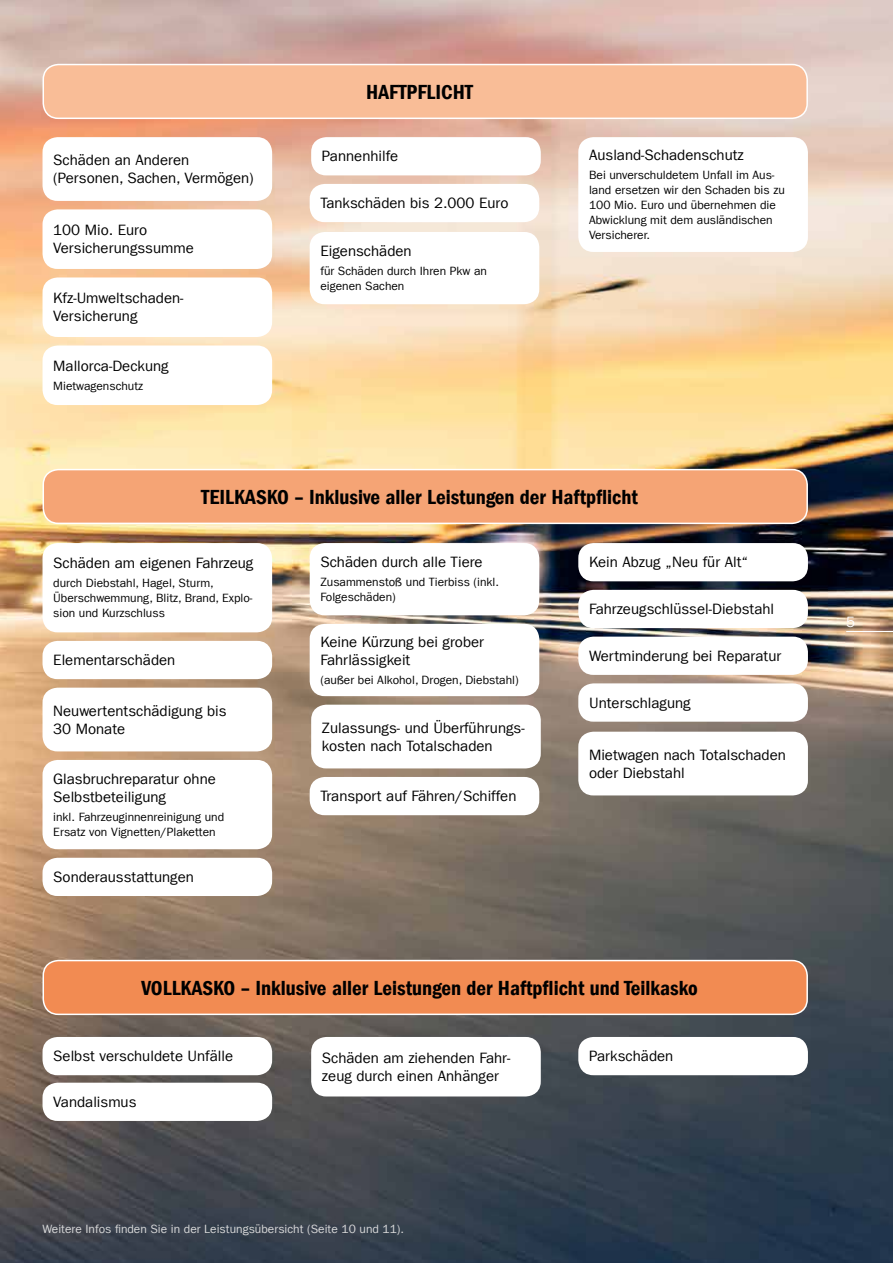
<style>
.page{position:relative;width:893px;height:1263px;background:#fff}
.page>*{position:absolute;margin:0;border:0;box-sizing:border-box;transform-origin:0 0}
.t1{font:21px "Franklin Gothic LT Com Dm Cn";color:#000}
.t2{font:15px/18px "Franklin Gothic LT Com";color:#000}
.t3{font:15px "Franklin Gothic LT Com";color:#fff}
.t4{font:12px/15px "Franklin Gothic LT Com";color:#000}
.t5{font:12px "Franklin Gothic LT Com";color:#dadada}
</style>
<div class="page">
<img style="left:0;top:0;width:893px;height:1263px">
<div style="left:43px;top:65px;width:764px;height:53px;background:#f9bd97;border-radius:15px"></div>
<div style="left:43px;top:64px;width:765px;height:55px;border:2px solid #fff;border-radius:15px"></div>
<div style="left:43px;top:277px;width:229px;height:60px;background:#fff;border-radius:15px"></div>
<div style="left:43px;top:137px;width:229px;height:64px;background:#fff;border-radius:15px"></div>
<div style="left:43px;top:209px;width:229px;height:60px;background:#fff;border-radius:15px"></div>
<div style="left:43px;top:345px;width:229px;height:60px;background:#fff;border-radius:15px"></div>
<div style="left:578px;top:137px;width:230px;height:115px;background:#fff;border-radius:15px"></div>
<div style="left:310px;top:232px;width:229px;height:72px;background:#fff;border-radius:15px"></div>
<div style="left:311px;top:137px;width:230px;height:38px;background:#fff;border-radius:15px"></div>
<div style="left:310px;top:184px;width:229px;height:38px;background:#fff;border-radius:15px"></div>
<div style="left:310px;top:777px;width:229px;height:38px;background:#fff;border-radius:15px"></div>
<div style="left:311px;top:705px;width:230px;height:63px;background:#fff;border-radius:15px"></div>
<div style="left:310px;top:624px;width:229px;height:72px;background:#fff;border-radius:15px"></div>
<div style="left:310px;top:543px;width:229px;height:72px;background:#fff;border-radius:15px"></div>
<div style="left:578px;top:590px;width:230px;height:38px;background:#fff;border-radius:15px"></div>
<div style="left:578px;top:543px;width:230px;height:38px;background:#fff;border-radius:15px"></div>
<div style="left:578px;top:637px;width:230px;height:38px;background:#fff;border-radius:15px"></div>
<div style="left:578px;top:732px;width:230px;height:63px;background:#fff;border-radius:15px"></div>
<div style="left:578px;top:683px;width:230px;height:39px;background:#fff;border-radius:15px"></div>
<div style="left:43px;top:760px;width:229px;height:89px;background:#fff;border-radius:15px"></div>
<div style="left:43px;top:688px;width:229px;height:63px;background:#fff;border-radius:15px"></div>
<div style="left:43px;top:858px;width:229px;height:38px;background:#fff;border-radius:15px"></div>
<div style="left:43px;top:543px;width:229px;height:89px;background:#fff;border-radius:15px"></div>
<div style="left:43px;top:641px;width:229px;height:38px;background:#fff;border-radius:15px"></div>
<div style="left:43px;top:470px;width:764px;height:53px;background:#f5a475;border-radius:15px"></div>
<div style="left:43px;top:469px;width:765px;height:55px;border:2px solid #fff;border-radius:15px"></div>
<div style="left:43px;top:1037px;width:229px;height:38px;background:#fff;border-radius:15px"></div>
<div style="left:43px;top:1083px;width:229px;height:38px;background:#fff;border-radius:15px"></div>
<div style="left:311px;top:1037px;width:230px;height:59px;background:#fff;border-radius:15px"></div>
<div style="left:578px;top:1037px;width:230px;height:38px;background:#fff;border-radius:15px"></div>
<div style="left:43px;top:960px;width:764px;height:54px;background:#f28b52;border-radius:15px"></div>
<div style="left:43px;top:960px;width:765px;height:55px;border:2px solid #fff;border-radius:15px"></div>
<hr style="left:846px;top:631px;width:47px;height:1px;background:#fff">
<p class="t2" style="left:53px;top:151px;width:202px">Schäden an Anderen (Personen, Sachen, Vermögen)</p>
<p class="t2" style="left:53px;top:221px;width:142px">100 Mio. Euro<br>Versicherungssumme</p>
<p class="t2" style="left:53px;top:289px;width:132px">Kfz-Umweltschaden-<br>Versicherung</p>
<p class="t2" style="left:53px;top:357px;width:117px">Mallorca-Deckung</p>
<p class="t4" style="left:53px;top:379px;width:91px">Mietwagenschutz</p>
<h1 class="t1" style="left:366px;top:80px;width:108px">HAFTPFLICHT</h1>
<p class="t2" style="left:322px;top:147px;width:78px">Pannenhilfe</p>
<p class="t2" style="left:320px;top:194px;width:190px">Tankschäden bis 2.000 Euro</p>
<p class="t2" style="left:320px;top:242px;width:93px">Eigenschäden</p>
<p class="t4" style="left:320px;top:264px;width:168px">für Schäden durch Ihren Pkw an eigenen Sachen</p>
<p class="t2" style="left:589px;top:146px;width:156px">Ausland-Schadenschutz</p>
<p class="t4" style="left:589px;top:168px;width:197px">Bei unverschuldetem Unfall im Aus&shy;land ersetzen wir den Schaden bis zu<br>100 Mio. Euro und übernehmen die<br>Abwicklung mit dem ausländischen<br>Versicherer.</p>
<h1 class="t1" style="left:201px;top:485px;width:438px">TEILKASKO – Inklusive aller Leistungen der Haftpflicht</h1>
<p class="t2" style="left:53px;top:554px;width:202px">Schäden am eigenen Fahrzeug</p>
<p class="t4" style="left:53px;top:576px;width:201px">durch Diebstahl, Hagel, Sturm,<br>Überschwemmung, Blitz, Brand, Explo&shy;sion und Kurzschluss</p>
<p class="t2" style="left:53px;top:651px;width:124px">Elementarschäden</p>
<p class="t2" style="left:53px;top:702px;width:175px">Neuwertentschädigung bis<br>30 Monate</p>
<p class="t2" style="left:53px;top:770px;width:164px">Glasbruchreparatur ohne<br>Selbstbeteiligung</p>
<p class="t4" style="left:53px;top:809px;width:172px">inkl. Fahrzeuginnenreinigung und<br>Ersatz von Vignetten/Plaketten</p>
<p class="t2" style="left:53px;top:868px;width:142px">Sonderausstattungen</p>
<p class="t2" style="left:320px;top:553px;width:164px">Schäden durch alle Tiere</p>
<p class="t4" style="left:320px;top:575px;width:180px">Zusammenstoß und Tierbiss (inkl.<br>Folgeschäden)</p>
<p class="t2" style="left:320px;top:632px;width:165px">Keine Kürzung bei grober<br>Fahrlässigkeit</p>
<p class="t4" style="left:320px;top:672px;width:200px">(außer bei Alkohol, Drogen, Diebstahl)</p>
<p class="t2" style="left:322px;top:719px;width:204px">Zulassungs- und Überführungs&shy;kosten nach Totalschaden</p>
<p class="t2" style="left:320px;top:787px;width:198px">Transport auf Fähren/Schiffen</p>
<p class="t2" style="left:589px;top:553px;width:161px">Kein Abzug „Neu für Alt“</p>
<p class="t2" style="left:589px;top:600px;width:187px">Fahrzeugschlüssel-Diebstahl</p>
<p class="t2" style="left:589px;top:647px;width:194px">Wertminderung bei Reparatur</p>
<p class="t2" style="left:589px;top:694px;width:103px">Unterschlagung</p>
<p class="t2" style="left:589px;top:746px;width:198px">Mietwagen nach Totalschaden oder Diebstahl</p>
<h1 class="t1" style="left:141px;top:976px;width:558px">VOLLKASKO – Inklusive aller Leistungen der Haftpflicht und Teilkasko</h1>
<p class="t2" style="left:53px;top:1047px;width:181px">Selbst verschuldete Unfälle</p>
<p class="t2" style="left:53px;top:1093px;width:85px">Vandalismus</p>
<p class="t2" style="left:322px;top:1049px;width:190px">Schäden am ziehenden Fahr&shy;zeug durch einen Anhänger</p>
<p class="t2" style="left:589px;top:1047px;width:86px">Parkschäden</p>
<p class="t5" style="left:43px;top:1222px;width:363px">Weitere Infos finden Sie in der Leistungsübersicht (Seite 10 und 11).</p>
<p class="t3" style="left:846px;top:613px;width:10px">5</p>
</div>
